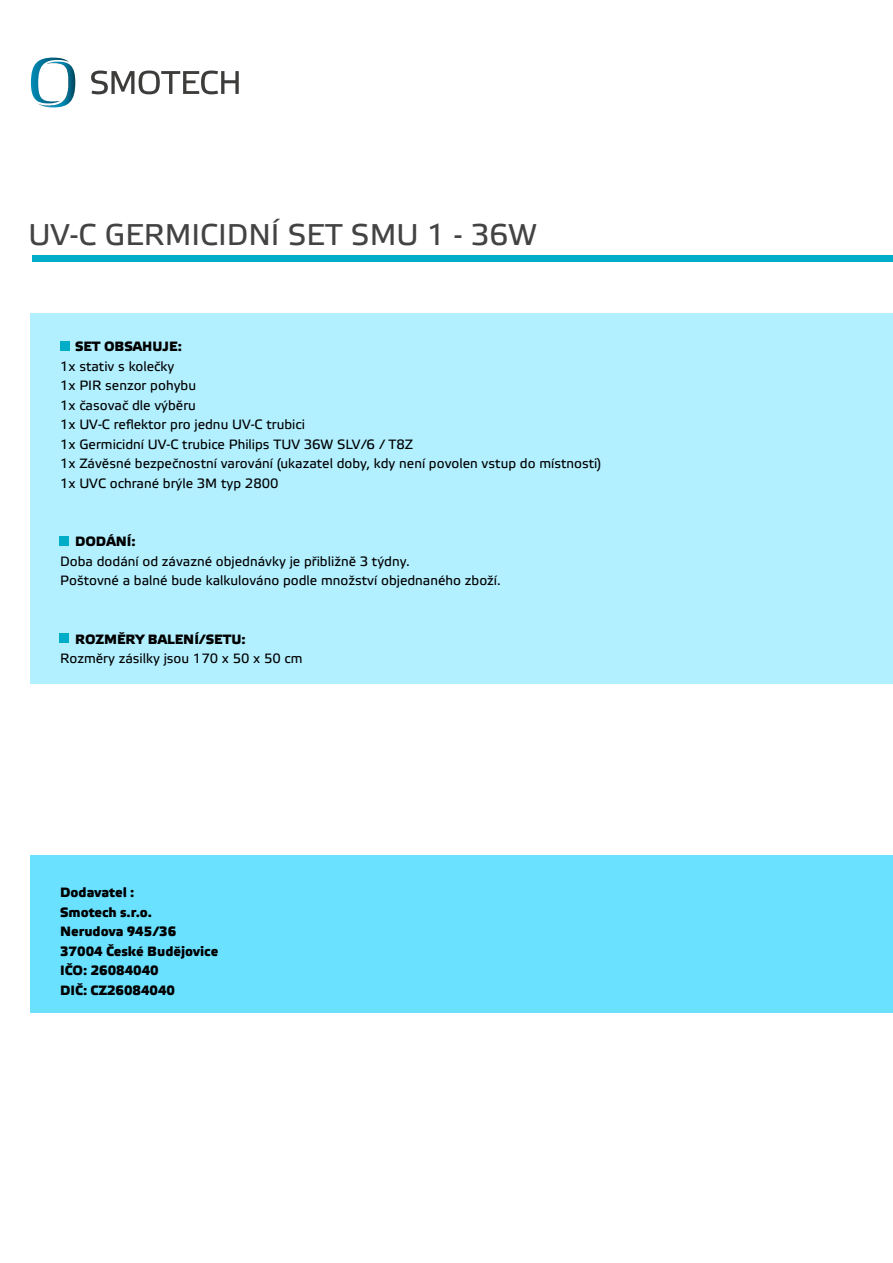
<style>
.page{position:relative;width:893px;height:1263px;background:#fff}
.page>*{position:absolute;margin:0;border:0;box-sizing:border-box;transform-origin:0 0}
.t1{font:30px "Etelka Text Pro";color:#434343}
.t2{font:13.5px/19.5px "Etelka Text Pro";color:#000}
.t3{font:700 13.5px/19.5px "Etelka Medium Pro";color:#000}
</style>
<div class="page">
<div style="left:31px;top:313px;width:862px;height:483px;background:#b3f0ff"></div>
<div style="left:31px;top:855px;width:862px;height:296px;background:#69e1ff"></div>
<div style="left:60px;top:341px;width:10px;height:10px;background:#00adc8"></div>
<div style="left:60px;top:536px;width:9px;height:10px;background:#00adc8"></div>
<div style="left:60px;top:633px;width:9px;height:10px;background:#00adc8"></div>
<svg style="left:91px;top:71px;width:148px;height:23px"></svg>
<img style="left:37px;top:64px;width:38px;height:43px">
<svg style="left:31px;top:58px;width:38px;height:45px"></svg>
<div style="left:32px;top:255px;width:861px;height:7px;background:#00adc8"></div>
<div style="left:27px;top:1014px;width:866px;height:170px;background:#fff"></div>
<div style="left:23px;top:684px;width:870px;height:163px;background:#fff"></div>
<h1 class="t1" style="left:28px;top:219px;width:510px">UV-C GERMICIDNÍ SET SMU 1 - 36W</h1>
<p class="t3" style="left:75px;top:337px;width:108px">SET OBSAHUJE:</p>
<p class="t2" style="left:60px;top:357px;width:543px">1x stativ s kolečky<br>1x PIR senzor pohybu<br>1x časovač dle výběru<br>1x UV-C reflektor pro jednu UV-C trubici<br>1x Germicidní UV-C trubice Philips TUV 36W SLV/6 / T8Z<br>1x Závěsné bezpečnostní varování (ukazatel doby, kdy není povolen vstup do místnosti)<br>1x UVC ochrané brýle 3M typ 2800</p>
<p class="t3" style="left:75px;top:532px;width:62px">DODÁNÍ:</p>
<p class="t2" style="left:60px;top:552px;width:442px">Doba dodání od závazné objednávky je přibližně 3 týdny.<br>Poštovné a balné bude kalkulováno podle množství objednaného zboží.</p>
<p class="t3" style="left:75px;top:630px;width:172px">ROZMĚRY BALENÍ/SETU:</p>
<p class="t2" style="left:60px;top:649px;width:244px">Rozměry zásilky jsou 170 x 50 x 50 cm</p>
<p class="t3" style="left:60px;top:883px;width:160px">Dodavatel :<br>Smotech s.r.o.<br>Nerudova 945/36<br>37004 České Budějovice<br>IČO: 26084040<br>DIČ: CZ26084040</p>
</div>
